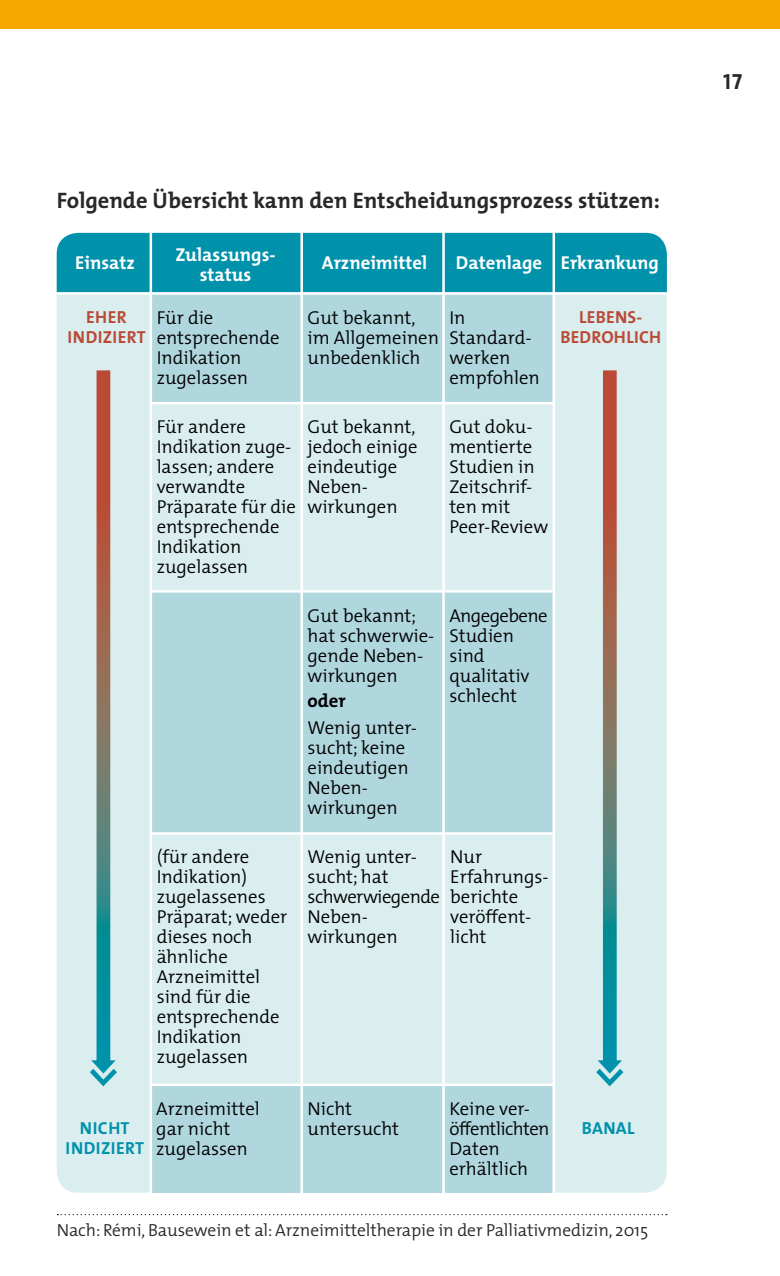
<style>
.page{position:relative;width:780px;height:1276px;background:#fff}
.page>*{position:absolute;margin:0;border:0;box-sizing:border-box;transform-origin:0 0}
.t1{font:700 22.5px "The Mix";color:#282829}
.t2{font:22px "The Sans Bold Caps";color:#282829}
.t3{font:300 18.75px/20px "The Mix";color:#000}
.t4{font:700 18.75px/20px "The Mix";color:#fff;text-align:center}
.t5{font:700 18.75px "The Mix";color:#000}
.t6{font:300 17.5px "The Mix";letter-spacing:-.005em;color:#282829}
.t7{font:700 17.5px/20px "The Mix";letter-spacing:.02em;color:#ba4a35;text-align:center}
.t8{font:700 17.5px/20px "The Mix";letter-spacing:.02em;color:#0091ab;text-align:center}
</style>
<div class="page">
<svg style="left:57px;top:1214px;width:610px;height:1px"></svg>
<div style="left:57px;top:233px;width:609px;height:959px;background:#daeef0;border-radius:21px"></div>
<div style="left:57px;top:233px;width:609px;height:59px;background:#0091ab"></div>
<div style="left:151px;top:294px;width:402px;height:109px;background:#b0d6de"></div>
<div style="left:151px;top:591px;width:404px;height:242px;background:#b0d6de"></div>
<div style="left:151px;top:1085px;width:401px;height:107px;background:#b0d6de"></div>
<hr style="left:151px;top:402px;width:403px;height:2px;background:#fff">
<hr style="left:151px;top:590px;width:403px;height:2px;background:#fff">
<hr style="left:150px;top:832px;width:404px;height:2px;background:#fff">
<hr style="left:151px;top:1083px;width:402px;height:3px;background:#fff">
<hr style="left:300px;top:232px;width:3px;height:975px;background:#fff">
<hr style="left:150px;top:232px;width:2px;height:977px;background:#fff">
<hr style="left:442px;top:232px;width:3px;height:982px;background:#fff">
<hr style="left:552px;top:232px;width:3px;height:977px;background:#fff">
<svg style="left:90px;top:370px;width:27px;height:716px"></svg>
<svg style="left:596px;top:370px;width:27px;height:716px"></svg>
<hr style="left:57px;top:292px;width:609px;height:3px;background:#fff">
<div style="left:0;top:0;width:780px;height:28px;background:#f7a800"></div>
<p class="t1" style="left:57px;top:182px;width:604px">Folgende Übersicht kann den Entscheidungsprozess stützen:</p>
<p class="t4" style="left:75px;top:252px;width:61px">Einsatz</p>
<p class="t4" style="left:175px;top:244px;width:102px">Zulassungs&shy;status</p>
<p class="t4" style="left:322px;top:252px;width:107px">Arzneimittel</p>
<p class="t4" style="left:456px;top:252px;width:204px">Datenlage Erkrankung</p>
<p class="t7" style="left:67px;top:306px;width:80px">EHER<br>INDIZIERT</p>
<p class="t3" style="left:157px;top:307px;width:124px">Für die entsprechende<br>Indikation zugelassen</p>
<p class="t3" style="left:157px;top:416px;width:141px">Für andere<br>Indikation zuge&shy;lassen; andere verwandte<br>Präparate für die entsprechende<br>Indikation zugelassen</p>
<p class="t3" style="left:307px;top:307px;width:133px">Gut bekannt, im Allgemeinen unbedenklich</p>
<p class="t3" style="left:449px;top:307px;width:92px">In<br>Standard&shy;werken empfohlen</p>
<p class="t3" style="left:307px;top:416px;width:112px">Gut bekannt, jedoch einige eindeutige<br>Neben&shy;wirkungen</p>
<p class="t3" style="left:449px;top:416px;width:100px">Gut doku&shy;mentierte<br>Studien in<br>Zeitschrif&shy;ten mit<br>Peer-Review</p>
<p class="t3" style="left:307px;top:605px;width:128px">Gut bekannt; hat schwerwie&shy;gende Neben&shy;wirkungen</p>
<p class="t5" style="left:307px;top:685px;width:40px">oder</p>
<p class="t3" style="left:307px;top:717px;width:111px">Wenig unter&shy;sucht; keine eindeutigen<br>Neben&shy;wirkungen</p>
<p class="t3" style="left:449px;top:605px;width:100px">Angegebene<br>Studien sind qualitativ schlecht</p>
<p class="t3" style="left:157px;top:845px;width:132px">(für andere<br>Indikation) zugelassenes<br>Präparat; weder dieses noch ähnliche<br>Arzneimittel sind für die entsprechende<br>Indikation zugelassen</p>
<p class="t3" style="left:307px;top:846px;width:134px">Wenig unter&shy;sucht; hat schwerwiegende<br>Neben&shy;wirkungen</p>
<p class="t3" style="left:450px;top:846px;width:100px">Nur<br>Erfahrungs&shy;berichte veröffent&shy;licht</p>
<p class="t7" style="left:560px;top:306px;width:102px">LEBENS-<br>BEDROHLICH</p>
<p class="t3" style="left:156px;top:1097px;width:105px">Arzneimittel gar nicht zugelassen</p>
<p class="t3" style="left:307px;top:1097px;width:93px">Nicht untersucht</p>
<p class="t3" style="left:449px;top:1097px;width:102px">Keine ver&shy;öffentlichten<br>Daten erhältlich</p>
<p class="t8" style="left:66px;top:1118px;width:80px">NICHT<br>INDIZIERT</p>
<p class="t8" style="left:581px;top:1118px;width:54px">BANAL</p>
<p class="t6" style="left:57px;top:1215px;width:593px">Nach: Rémi, Bausewein et al: Arzneimitteltherapie in der Palliativmedizin, 2015</p>
<p class="t2" style="left:723px;top:63px;width:21px">17</p>
</div>
